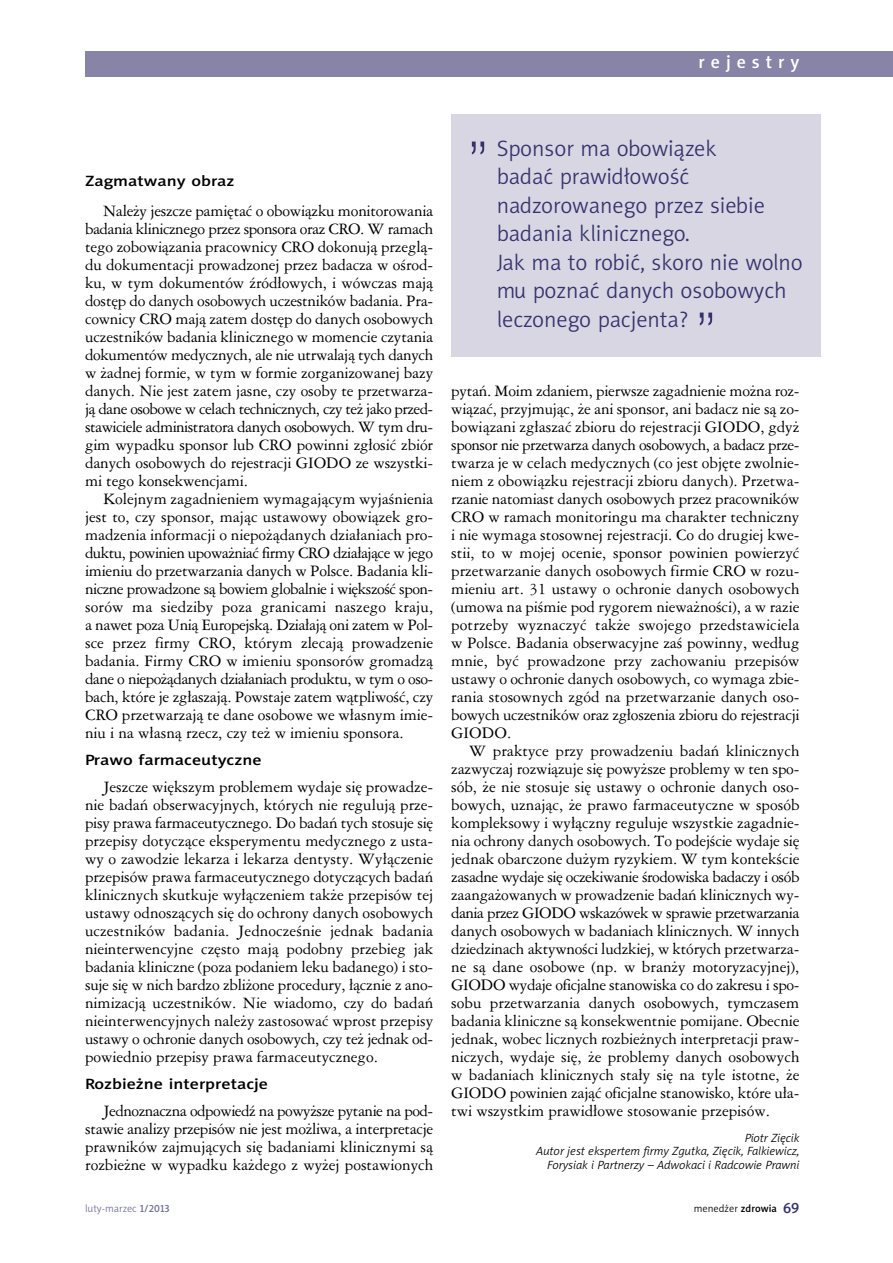
<style>
.page{position:relative;width:893px;height:1263px;background:#fff}
.page>*{position:absolute;margin:0;border:0;box-sizing:border-box;transform-origin:0 0}
.t1{font:52.5px "Swis 721 Lt PL";color:#36326d}
.t2{font:22.5px/28.5px "Naomi Sans EFNPS Light";color:#36326d}
.t3{font:18px "Naomi Sans EFNPS Medium";letter-spacing:.335em;color:#fff}
.t4{font:15px/18px "Ameri Garmnd PL";color:#000;text-align:justify}
.t5{font:15px "Naomi Sans EFNPS Medium";color:#000;scale:1.2 1}
.t6{font:italic 12px/13.5px "Naomi Sans EFNPS Light";color:#000;text-align:right}
.t7{font:10.5px "Naomi Sans EFNPS Light";color:#727099}
.t8{font:10.5px "Naomi Sans EFNPS Light";color:#000}
.s1{font-family:"Naomi Sans EFNPS Medium"}
.s2{font-family:"Naomi Sans EFNPS Medium";font-size:15px;color:#36326d}
</style>
<div class="page">
<div style="left:85px;top:51px;width:808px;height:26px;background:#8784a8"></div>
<div style="left:451px;top:114px;width:370px;height:243px;background:#d7d6e2"></div>
<p class="t3" style="left:698px;top:55px;width:102px">rejestry</p>
<p class="t5" style="left:85px;top:175px;width:126px">Zagmatwany obraz</p>
<p class="t4" style="left:85px;top:202px;width:350px;text-indent:18px">Należy jeszcze pamiętać o obowiązku monitorowania badania klinicznego przez sponsora oraz CRO. W ramach tego zobowiązania pracownicy CRO dokonują przeglą&shy;du dokumentacji prowadzonej przez badacza w ośrod&shy;ku, w tym dokumentów źródłowych, i wówczas mają dostęp do danych osobowych uczestników badania. Pra&shy;cownicy CRO mają zatem dostęp do danych osobowych uczestników badania klinicznego w momencie czytania dokumentów medycznych, ale nie utrwalają tych danych w żadnej formie, w tym w formie zorganizowanej bazy danych. Nie jest zatem jasne, czy osoby te przetwarza&shy;ją dane osobowe w celach technicznych, czy też jako przed&shy;stawiciele administratora danych osobowych. W tym dru&shy;gim wypadku sponsor lub CRO powinni zgłosić zbiór danych osobowych do rejestracji GIODO ze wszystki&shy;mi tego konsekwencjami.</p>
<p class="t4" style="left:85px;top:490px;width:350px;text-indent:18px">Kolejnym zagadnieniem wymagającym wyjaśnienia jest to, czy sponsor, mając ustawowy obowiązek gro&shy;madzenia informacji o niepożądanych działaniach pro&shy;duktu, powinien upoważniać firmy CRO działające w jego imieniu do przetwarzania danych w Polsce. Badania kli&shy;niczne prowadzone są bowiem globalnie i większość spon&shy;sorów ma siedziby poza granicami naszego kraju, a nawet poza Unią Europejską. Działają oni zatem w Pol&shy;sce przez firmy CRO, którym zlecają prowadzenie badania. Firmy CRO w imieniu sponsorów gromadzą dane o niepożądanych działaniach produktu, w tym o oso&shy;bach, które je zgłaszają. Powstaje zatem wątpliwość, czy CRO przetwarzają te dane osobowe we własnym imie&shy;niu i na własną rzecz, czy też w imieniu sponsora.</p>
<p class="t5" style="left:85px;top:754px;width:149px">Prawo farmaceutyczne</p>
<p class="t4" style="left:85px;top:778px;width:350px;text-indent:18px">Jeszcze większym problemem wydaje się prowadze&shy;nie badań obserwacyjnych, których nie regulują prze&shy;pisy prawa farmaceutycznego. Do badań tych stosuje się przepisy dotyczące eksperymentu medycznego z usta&shy;wy o zawodzie lekarza i lekarza dentysty. Wyłączenie przepisów prawa farmaceutycznego dotyczących badań klinicznych skutkuje wyłączeniem także przepisów tej ustawy odnoszących się do ochrony danych osobowych uczestników badania. Jednocześnie jednak badania nieinterwencyjne często mają podobny przebieg jak badania kliniczne (poza podaniem leku badanego) i sto&shy;suje się w nich bardzo zbliżone procedury, łącznie z ano&shy;nimizacją uczestników. Nie wiadomo, czy do badań nieinterwencyjnych należy zastosować wprost przepisy ustawy o ochronie danych osobowych, czy też jednak od&shy;powiednio przepisy prawa farmaceutycznego.</p>
<p class="t5" style="left:85px;top:1078px;width:154px">Rozbieżne interpretacje</p>
<p class="t4" style="left:85px;top:1102px;width:350px;text-indent:18px">Jednoznaczna odpowiedź na powyższe pytanie na pod&shy;stawie analizy przepisów nie jest możliwa, a interpretacje prawników zajmujących się badaniami klinicznymi są rozbieżne w wypadku każdego z wyżej postawionych</p>
<h1 class="t1" style="left:467px;top:133px;width:24px">”</h1>
<h2 class="t2" style="left:497px;top:136px;width:308px">Sponsor ma obowiązek<br>badać prawidłowość nadzorowanego przez siebie badania klinicznego.<br>Jak ma to robić, skoro nie wolno mu poznać danych osobowych leczonego pacjenta?</h2>
<h1 class="t1" style="left:695px;top:304px;width:24px">”</h1>
<p class="t4" style="left:451px;top:382px;width:350px">pytań. Moim zdaniem, pierwsze zagadnienie można roz&shy;wiązać, przyjmując, że ani sponsor, ani badacz nie są zo&shy;bowiązani zgłaszać zbioru do rejestracji GIODO, gdyż sponsor nie przetwarza danych osobowych, a badacz prze&shy;twarza je w celach medycznych (co jest objęte zwolnie&shy;niem z obowiązku rejestracji zbioru danych). Przetwa&shy;rzanie natomiast danych osobowych przez pracowników CRO w ramach monitoringu ma charakter techniczny i nie wymaga stosownej rejestracji. Co do drugiej kwe&shy;stii, to w mojej ocenie, sponsor powinien powierzyć przetwarzanie danych osobowych firmie CRO w rozu&shy;mieniu art. 31 ustawy o ochronie danych osobowych (umowa na piśmie pod rygorem nieważności), a w razie potrzeby wyznaczyć także swojego przedstawiciela w Polsce. Badania obserwacyjne zaś powinny, według mnie, być prowadzone przy zachowaniu przepisów ustawy o ochronie danych osobowych, co wymaga zbie&shy;rania stosownych zgód na przetwarzanie danych oso&shy;bowych uczestników oraz zgłoszenia zbioru do rejestracji GIODO.</p>
<p class="t4" style="left:451px;top:742px;width:350px;text-indent:18px">W praktyce przy prowadzeniu badań klinicznych zazwyczaj rozwiązuje się powyższe problemy w ten spo&shy;sób, że nie stosuje się ustawy o ochronie danych oso&shy;bowych, uznając, że prawo farmaceutyczne w sposób kompleksowy i wyłączny reguluje wszystkie zagadnie&shy;nia ochrony danych osobowych. To podejście wydaje się jednak obarczone dużym ryzykiem. W tym kontekście zasadne wydaje się oczekiwanie środowiska badaczy i osób zaangażowanych w prowadzenie badań klinicznych wy&shy;dania przez GIODO wskazówek w sprawie przetwarzania danych osobowych w badaniach klinicznych. W innych dziedzinach aktywności ludzkiej, w których przetwarza&shy;ne są dane osobowe (np. w branży motoryzacyjnej), GIODO wydaje oficjalne stanowiska co do zakresu i spo&shy;sobu przetwarzania danych osobowych, tymczasem badania kliniczne są konsekwentnie pomijane. Obecnie jednak, wobec licznych rozbieżnych interpretacji praw&shy;niczych, wydaje się, że problemy danych osobowych w badaniach klinicznych stały się na tyle istotne, że GIODO powinien zająć oficjalne stanowisko, które uła&shy;twi wszystkim prawidłowe stosowanie przepisów.</p>
<p class="t6" style="left:536px;top:1132px;width:265px">Piotr Zięcik<br>Autor jest ekspertem firmy Zgutka, Zięcik, Falkiewicz,<br>Forysiak i Partnerzy – Adwokaci i Radcowie Prawni</p>
<p class="t7" style="left:85px;top:1204px;width:86px">luty-marzec <span class="s1">1/2013</span></p>
<p class="t8" style="left:694px;top:1204px;width:107px">menedżer <span class="s1">zdrowia</span> <span class="s2">69</span></p>
</div>
